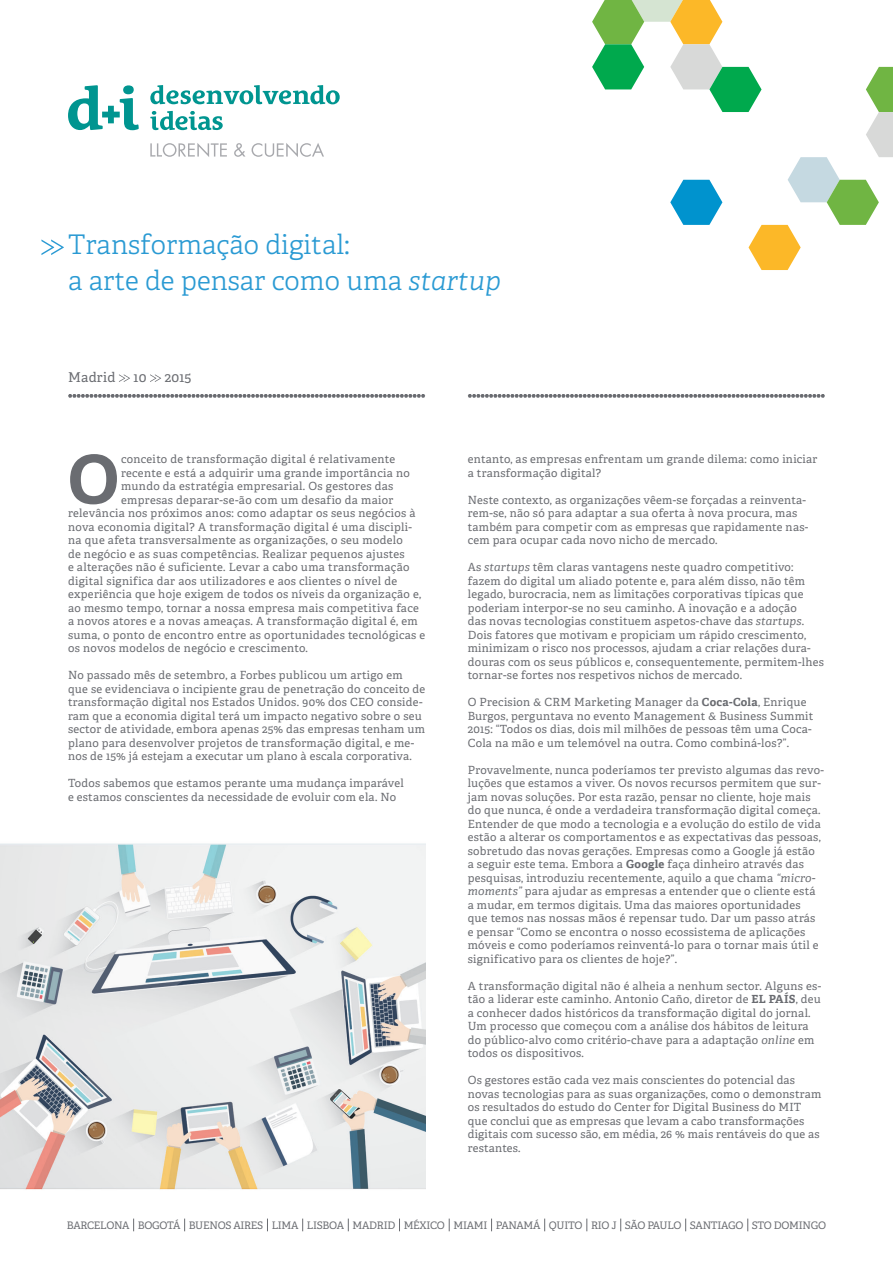
<style>
.page{position:relative;width:893px;height:1263px;background:#fff}
.page>*{position:absolute;margin:0;border:0;box-sizing:border-box;transform-origin:0 0}
.Texto_de_corrido___C{font:700 67.2px "Adelle";color:#6a6c71}
.Título_del_artículo{font:300 27px "Adelle";color:#2a9ad3}
.Ciudad_y_fecha{font:13.5px "Adelle";letter-spacing:.02em;color:#6a6c71}
.Texto_corrido{font:11.25px/13.5px "Adelle";letter-spacing:.025em;color:#6a6c71}
.Texto_de_corrido___C-2{font:11.25px "Adelle";letter-spacing:.03em;color:#6a6c71}
.t1{font:10.35px "Adelle";letter-spacing:-.025em;color:#6a6c71}
.s1{font-style:italic}
.s2{font-weight:700}
</style>
<div class="page">
<svg style="left:41px;top:239px;width:23px;height:16px"></svg>
<svg style="left:119px;top:374px;width:11px;height:8px"></svg>
<svg style="left:150px;top:374px;width:11px;height:8px"></svg>
<svg style="left:68px;top:394px;width:357px;height:4px"></svg>
<svg style="left:468px;top:394px;width:357px;height:4px"></svg>
<svg style="left:592px;top:0;width:301px;height:270px"></svg>
<img style="left:0;top:843px;width:425px;height:347px">
<svg style="left:133px;top:1218px;width:1px;height:13px"></svg>
<svg style="left:184px;top:1218px;width:1px;height:13px"></svg>
<svg style="left:267px;top:1218px;width:1px;height:13px"></svg>
<svg style="left:302px;top:1218px;width:1px;height:13px"></svg>
<svg style="left:348px;top:1218px;width:1px;height:13px"></svg>
<svg style="left:399px;top:1218px;width:1px;height:13px"></svg>
<svg style="left:449px;top:1218px;width:1px;height:13px"></svg>
<svg style="left:491px;top:1218px;width:1px;height:13px"></svg>
<svg style="left:544px;top:1218px;width:1px;height:13px"></svg>
<svg style="left:586px;top:1218px;width:1px;height:13px"></svg>
<svg style="left:620px;top:1218px;width:1px;height:13px"></svg>
<svg style="left:685px;top:1218px;width:1px;height:13px"></svg>
<svg style="left:747px;top:1218px;width:1px;height:13px"></svg>
<svg style="left:68px;top:85px;width:71px;height:45px"></svg>
<svg style="left:150px;top:143px;width:174px;height:14px"></svg>
<svg style="left:150px;top:111px;width:73px;height:19px"></svg>
<svg style="left:150px;top:85px;width:190px;height:19px"></svg>
<p class="Título_del_artículo" style="left:68px;top:226px;width:283px">Transformação digital:</p>
<p class="Título_del_artículo" style="left:68px;top:262px;width:434px">a arte de pensar como uma <span class="s1">startup</span></p>
<p class="Ciudad_y_fecha" style="left:68px;top:367px;width:49px">Madrid</p>
<p class="Ciudad_y_fecha" style="left:134px;top:367px;width:14px">10</p>
<p class="Ciudad_y_fecha" style="left:165px;top:367px;width:28px">2015</p>
<p class="Texto_de_corrido___C" style="left:68px;top:431px;width:52px">O</p>
<p class="Texto_de_corrido___C-2" style="left:121px;top:451px;width:276px">conceito de transformação digital é relativamente</p>
<p class="Texto_de_corrido___C-2" style="left:121px;top:464px;width:290px">recente e está a adquirir uma grande importância no</p>
<p class="Texto_de_corrido___C-2" style="left:121px;top:478px;width:274px">mundo da estratégia empresarial. Os gestores das</p>
<p class="Texto_de_corrido___C-2" style="left:121px;top:491px;width:274px">empresas deparar-se-ão com um desafio da maior</p>
<p class="Texto_de_corrido___C-2" style="left:68px;top:505px;width:349px">relevância nos próximos anos: como adaptar os seus negócios à</p>
<p class="Texto_de_corrido___C-2" style="left:68px;top:518px;width:346px">nova economia digital? A transformação digital é uma discipli-</p>
<p class="Texto_de_corrido___C-2" style="left:68px;top:532px;width:336px">na que afeta transversalmente as organizações, o seu modelo</p>
<p class="Texto_de_corrido___C-2" style="left:68px;top:545px;width:338px">de negócio e as suas competências. Realizar pequenos ajustes</p>
<p class="Texto_de_corrido___C-2" style="left:68px;top:559px;width:343px">e alterações não é suficiente. Levar a cabo uma transformação</p>
<p class="Texto_de_corrido___C-2" style="left:68px;top:572px;width:331px">digital significa dar aos utilizadores e aos clientes o nível de</p>
<p class="Texto_de_corrido___C-2" style="left:68px;top:586px;width:355px">experiência que hoje exigem de todos os níveis da organização e,</p>
<p class="Texto_de_corrido___C-2" style="left:68px;top:599px;width:352px">ao mesmo tempo, tornar a nossa empresa mais competitiva face</p>
<p class="Texto_de_corrido___C-2" style="left:68px;top:613px;width:351px">a novos atores e a novas ameaças. A transformação digital é, em</p>
<p class="Texto_de_corrido___C-2" style="left:68px;top:626px;width:359px">suma, o ponto de encontro entre as oportunidades tecnológicas e</p>
<p class="Texto_de_corrido___C-2" style="left:68px;top:640px;width:241px">os novos modelos de negócio e crescimento.</p>
<p class="Texto_corrido" style="left:68px;top:668px;width:359px">No passado mês de setembro, a Forbes publicou um artigo em que se evidenciava o incipiente grau de penetração do conceito de transformação digital nos Estados Unidos. 90% dos CEO conside&shy;ram que a economia digital terá um impacto negativo sobre o seu sector de atividade, embora apenas 25% das empresas tenham um plano para desenvolver projetos de transformação digital, e me&shy;nos de 15% já estejam a executar um plano à escala corporativa.</p>
<p class="Texto_corrido" style="left:68px;top:776px;width:337px">Todos sabemos que estamos perante uma mudança imparável e estamos conscientes da necessidade de evoluir com ela. No</p>
<p class="Texto_corrido" style="left:468px;top:452px;width:351px">entanto, as empresas enfrentam um grande dilema: como iniciar a transformação digital?</p>
<p class="Texto_corrido" style="left:468px;top:492px;width:342px">Neste contexto, as organizações vêem-se forçadas a reinventa&shy;rem-se, não só para adaptar a sua oferta à nova procura, mas também para competir com as empresas que rapidamente nas&shy;cem para ocupar cada novo nicho de mercado.</p>
<p class="Texto_corrido" style="left:468px;top:560px;width:358px">As <span class="s1">startups</span> têm claras vantagens neste quadro competitivo: fazem do digital um aliado potente e, para além disso, não têm legado, burocracia, nem as limitações corporativas típicas que poderiam interpor-se no seu caminho. A inovação e a adoção<br>das novas tecnologias constituem aspetos-chave das <span class="s1">startups</span>.<br>Dois fatores que motivam e propiciam um rápido crescimento, minimizam o risco nos processos, ajudam a criar relações dura&shy;douras com os seus públicos e, consequentemente, permitem-lhes tornar-se fortes nos respetivos nichos de mercado.</p>
<p class="Texto_corrido" style="left:468px;top:695px;width:347px">O Precision &amp; CRM Marketing Manager da <span class="s2">Coca-Cola</span>, Enrique Burgos, perguntava no evento Management &amp; Business Summit 2015: “Todos os dias, dois mil milhões de pessoas têm uma Coca-Cola na mão e um telemóvel na outra. Como combiná-los?”.</p>
<p class="Texto_corrido" style="left:468px;top:762px;width:358px">Provavelmente, nunca poderíamos ter previsto algumas das revo&shy;luções que estamos a viver. Os novos recursos permitem que sur&shy;jam novas soluções. Por esta razão, pensar no cliente, hoje mais do que nunca, é onde a verdadeira transformação digital começa.<br>Entender de que modo a tecnologia e a evolução do estilo de vida estão a alterar os comportamentos e as expectativas das pessoas, sobretudo das novas gerações. Empresas como a Google já estão a seguir este tema. Embora a <span class="s2">Google</span> faça dinheiro através das pesquisas, introduziu recentemente, aquilo a que chama <span class="s1">“micro&shy;moments”</span> para ajudar as empresas a entender que o cliente está a mudar, em termos digitais. Uma das maiores oportunidades<br>que temos nas nossas mãos é repensar tudo. Dar um passo atrás e pensar “Como se encontra o nosso ecossistema de aplicações móveis e como poderíamos reinventá-lo para o tornar mais útil e significativo para os clientes de hoje?”.</p>
<p class="Texto_corrido" style="left:468px;top:978px;width:355px">A transformação digital não é alheia a nenhum sector. Alguns es&shy;tão a liderar este caminho. Antonio Caño, diretor de <span class="s2">EL PAÍS</span>, deu a conhecer dados históricos da transformação digital do jornal.<br>Um processo que começou com a análise dos hábitos de leitura do público-alvo como critério-chave para a adaptação <span class="s1">online</span> em todos os dispositivos.</p>
<p class="Texto_corrido" style="left:468px;top:1073px;width:355px">Os gestores estão cada vez mais conscientes do potencial das novas tecnologias para as suas organizações, como o demonstram os resultados do estudo do Center for Digital Business do MIT que conclui que as empresas que levam a cabo transformações digitais com sucesso são, em média, 26 % mais rentáveis do que as restantes.</p>
<p class="t1" style="left:67px;top:1218px;width:761px">BARCELONA BOGOTÁ BUENOS AIRES LIMA LISBOA MADRID MÉXICO MIAMI PANAMÁ QUITO RIO J SÃO PAULO SANTIAGO STO DOMINGO</p>
</div>
